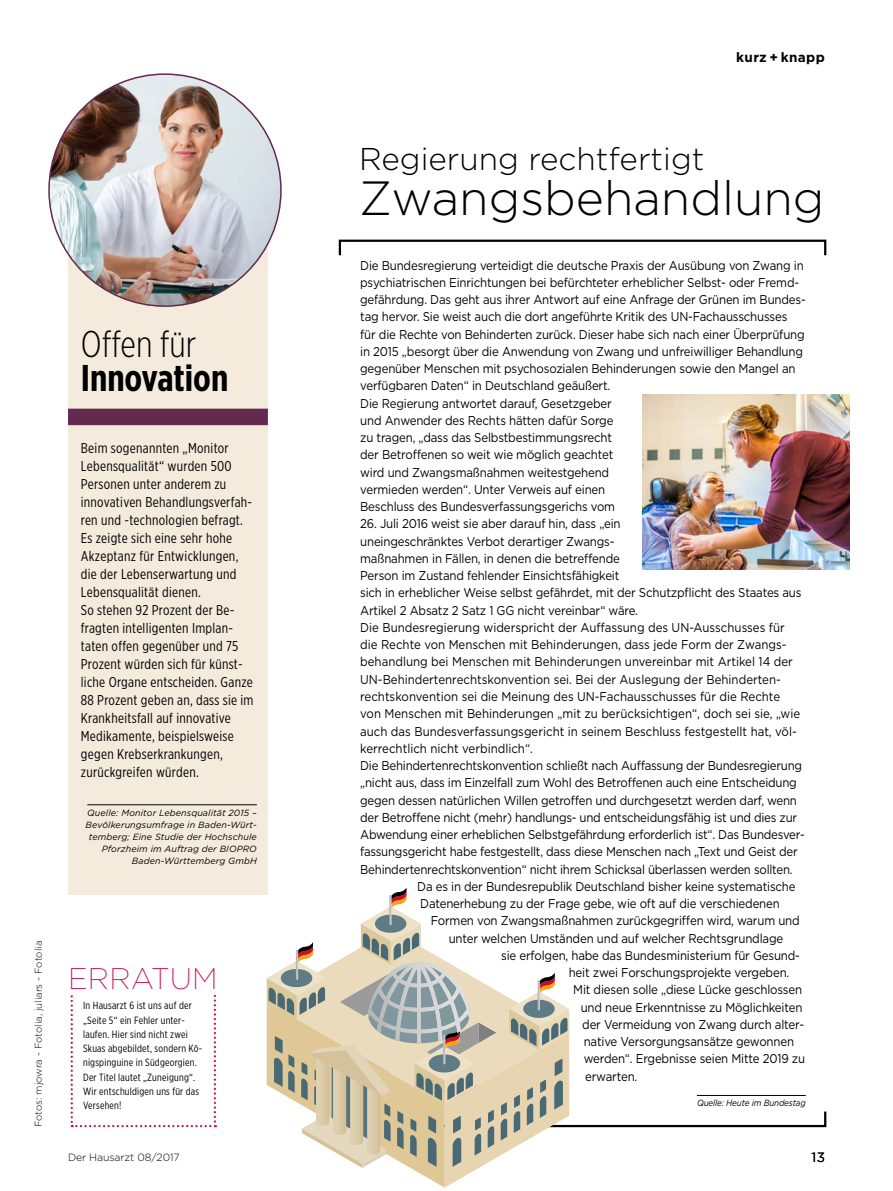
<style>
.page{position:relative;width:893px;height:1191px;background:#fff}
.page>*{position:absolute;margin:0;border:0;box-sizing:border-box;transform-origin:0 0}
.t1{font:300 48px "Gotham";color:#000}
.t2{font:700 37.2px "Gotham X Narrow";color:#000}
.t3{font:300 37.2px "Gotham X Narrow";color:#000}
.t4{font:300 31.5px "Gotham";color:#000}
.t5{font:200 29.85px "Gotham";letter-spacing:.01em;color:#c71252}
.t6{font:14.25px/18px "Gotham X Narrow";letter-spacing:.02em;color:#000}
.t7{font:700 13.5px "Gotham";letter-spacing:.03em;color:#000}
.t8{font:13.5px "Gotham";color:#000}
.t9{font:12.75px/17.2px "Gotham";letter-spacing:-.015em;color:#000;scale:.9 1}
.t10{font:10.5px/14.2px "Gotham X Narrow";letter-spacing:.02em;color:#000}
.t11{font:300 10.5px "Gotham";letter-spacing:-.01em;color:#000}
.t12{font:300 9.75px "Gotham";color:#000}
.t13{font:italic 9px/12px "Gotham";letter-spacing:.01em;color:#000;text-align:right}
.t14{font:italic 9px "Gotham";letter-spacing:-.015em;color:#000;scale:.9 1}
</style>
<div class="page">
<svg style="left:71px;top:994px;width:145px;height:133px"></svg>
<hr style="left:697px;top:1095px;width:109px;height:1px;background:#000">
<div style="left:339px;top:240px;width:487px;height:16px;border:2px solid #000"></div>
<div style="left:339px;top:1110px;width:487px;height:17px;border:2px solid #000"></div>
<img style="left:642px;top:394px;width:207px;height:175px">
<div style="left:68px;top:145px;width:200px;height:749px;background:#f4ebdd"></div>
<div style="left:68px;top:408px;width:200px;height:17px;background:#632a50"></div>
<hr style="left:87px;top:804px;width:170px;height:1px;background:#000">
<img style="left:49px;top:74px;width:232px;height:232px;border-radius:116px">
<svg style="left:267px;top:887px;width:302px;height:300px"></svg>
<h2 class="t3" style="left:81px;top:322px;width:117px">Offen für</h2>
<h2 class="t2" style="left:81px;top:355px;width:149px">Innovation</h2>
<p class="t6" style="left:81px;top:439px;width:174px">Beim sogenannten „Monitor<br>Lebensqualität“ wurden 500<br>Personen unter anderem zu innovativen Behandlungsverfah&shy;ren und -technologien befragt.<br>Es zeigte sich eine sehr hohe<br>Akzeptanz für Entwicklungen, die der Lebenserwartung und<br>Lebensqualität dienen.<br>So stehen 92 Prozent der Be&shy;fragten intelligenten Implan&shy;taten offen gegenüber und 75<br>Prozent würden sich für künst&shy;liche Organe entscheiden. Ganze<br>88 Prozent geben an, dass sie im<br>Krankheitsfall auf innovative<br>Medikamente, beispielsweise gegen Krebserkrankungen, zurückgreifen würden.</p>
<p class="t13" style="left:86px;top:806px;width:173px">Quelle: Monitor Lebensqualität 2015 – Bevölkerungsumfrage in Baden-Würt&shy;temberg; Eine Studie der Hochschule Pforzheim im Auftrag der BIOPRO Baden-Württemberg GmbH</p>
<p class="t12" style="left:32px;top:1127px;width:188px;rotate:-90deg">Fotos: mjowra - Fotolia, juliars - Fotolia</p>
<h3 class="t5" style="left:68px;top:960px;width:151px">ERRATUM</h3>
<p class="t10" style="left:83px;top:998px;width:121px">In Hausarzt 6 ist uns auf der „Seite 5“ ein Fehler unter&shy;laufen. Hier sind nicht zwei<br>Skuas abgebildet, sondern Kö&shy;nigspinguine in Südgeorgien.<br>Der Titel lautet „Zuneigung“.<br>Wir entschuldigen uns für das<br>Versehen!</p>
<p class="t11" style="left:68px;top:1150px;width:113px">Der Hausarzt 08/2017</p>
<p class="t7" style="left:736px;top:48px;width:90px">kurz + knapp</p>
<h3 class="t4" style="left:359px;top:139px;width:347px">Regierung rechtfertigt</h3>
<h1 class="t1" style="left:359px;top:167px;width:467px">Zwangsbehandlung</h1>
<p class="t9" style="left:360px;top:256px;width:497px">Die Bundesregierung verteidigt die deutsche Praxis der Ausübung von Zwang in psychiatrischen Einrichtungen bei befürchteter erheblicher Selbst- oder Fremd&shy;gefährdung. Das geht aus ihrer Antwort auf eine Anfrage der Grünen im Bundes&shy;tag hervor. Sie weist auch die dort angeführte Kritik des UN-Fachausschusses für die Rechte von Behinderten zurück. Dieser habe sich nach einer Überprüfung in 2015 „besorgt über die Anwendung von Zwang und unfreiwilliger Behandlung gegenüber Menschen mit psychosozialen Behinderungen sowie den Mangel an verfügbaren Daten“ in Deutschland geäußert.<br>Die Regierung antwortet darauf, Gesetzgeber<br>und Anwender des Rechts hätten dafür Sorge<br>zu tragen, „dass das Selbstbestimmungsrecht<br>der Betroffenen so weit wie möglich geachtet<br>wird und Zwangsmaßnahmen weitestgehend<br>vermieden werden“. Unter Verweis auf einen<br>Beschluss des Bundesverfassungsgerichs vom</p>
<p class="t9" style="left:360px;top:515px;width:291px">26. Juli 2016 weist sie aber darauf hin, dass „ein</p>
<p class="t9" style="left:360px;top:532px;width:284px">uneingeschränktes Verbot derartiger Zwangs-</p>
<p class="t9" style="left:360px;top:549px;width:290px">maßnahmen in Fällen, in denen die betreffende</p>
<p class="t9" style="left:360px;top:567px;width:290px">Person im Zustand fehlender Einsichtsfähigkeit</p>
<p class="t9" style="left:360px;top:584px;width:492px">sich in erheblicher Weise selbst gefährdet, mit der Schutzpflicht des Staates aus</p>
<p class="t9" style="left:360px;top:601px;width:310px">Artikel 2 Absatz 2 Satz 1 GG nicht vereinbar“ wäre.</p>
<p class="t9" style="left:360px;top:618px;width:473px">Die Bundesregierung widerspricht der Auffassung des UN-Ausschusses für</p>
<p class="t9" style="left:360px;top:636px;width:475px">die Rechte von Menschen mit Behinderungen, dass jede Form der Zwangs-</p>
<p class="t9" style="left:360px;top:653px;width:482px">behandlung bei Menschen mit Behinderungen unvereinbar mit Artikel 14 der</p>
<p class="t9" style="left:360px;top:670px;width:469px">UN-Behindertenrechtskonvention sei. Bei der Auslegung der Behinderten-</p>
<p class="t9" style="left:360px;top:687px;width:468px">rechtskonvention sei die Meinung des UN-Fachausschusses für die Rechte</p>
<p class="t9" style="left:360px;top:705px;width:490px">von Menschen mit Behinderungen „mit zu berücksichtigen“, doch sei sie, „wie</p>
<p class="t9" style="left:360px;top:722px;width:487px">auch das Bundesverfassungsgericht in seinem Beschluss festgestellt hat, völ-</p>
<p class="t9" style="left:360px;top:739px;width:193px">kerrechtlich nicht verbindlich“.</p>
<p class="t9" style="left:360px;top:756px;width:493px">Die Behindertenrechtskonvention schließt nach Auffassung der Bundesregierung</p>
<p class="t9" style="left:360px;top:774px;width:487px">„nicht aus, dass im Einzelfall zum Wohl des Betroffenen auch eine Entscheidung</p>
<p class="t9" style="left:360px;top:791px;width:487px">gegen dessen natürlichen Willen getroffen und durchgesetzt werden darf, wenn</p>
<p class="t9" style="left:360px;top:808px;width:487px">der Betroffene nicht (mehr) handlungs- und entscheidungsfähig ist und dies zur</p>
<p class="t9" style="left:360px;top:825px;width:496px">Abwendung einer erheblichen Selbstgefährdung erforderlich ist“. Das Bundesver-</p>
<p class="t9" style="left:360px;top:843px;width:488px">fassungsgericht habe festgestellt, dass diese Menschen nach „Text und Geist der</p>
<p class="t9" style="left:360px;top:860px;width:482px">Behindertenrechtskonvention“ nicht ihrem Schicksal überlassen werden sollten.</p>
<p class="t9" style="left:417px;top:877px;width:422px">Da es in der Bundesrepublik Deutschland bisher keine systematische</p>
<p class="t9" style="left:420px;top:894px;width:401px">Datenerhebung zu der Frage gebe, wie oft auf die verschiedenen</p>
<p class="t9" style="left:431px;top:912px;width:412px">Formen von Zwangsmaßnahmen zurückgegriffen wird, warum und</p>
<p class="t9" style="left:449px;top:929px;width:373px">unter welchen Umständen und auf welcher Rechtsgrundlage</p>
<p class="t9" style="left:501px;top:946px;width:333px">sie erfolgen, habe das Bundesministerium für Gesund-</p>
<p class="t9" style="left:569px;top:963px;width:247px">heit zwei Forschungsprojekte vergeben.</p>
<p class="t9" style="left:573px;top:981px;width:256px">Mit diesen solle „diese Lücke geschlossen</p>
<p class="t9" style="left:581px;top:998px;width:248px">und neue Erkenntnisse zu Möglichkeiten</p>
<p class="t9" style="left:582px;top:1015px;width:248px">der Vermeidung von Zwang durch alter-</p>
<p class="t9" style="left:584px;top:1032px;width:235px">native Versorgungsansätze gewonnen</p>
<p class="t9" style="left:584px;top:1050px;width:248px">werden“. Ergebnisse seien Mitte 2019 zu</p>
<p class="t9" style="left:585px;top:1067px;width:59px">erwarten.</p>
<p class="t14" style="left:697px;top:1097px;width:122px">Quelle: Heute im Bundestag</p>
<p class="t8" style="left:811px;top:1148px;width:15px">13</p>
</div>
